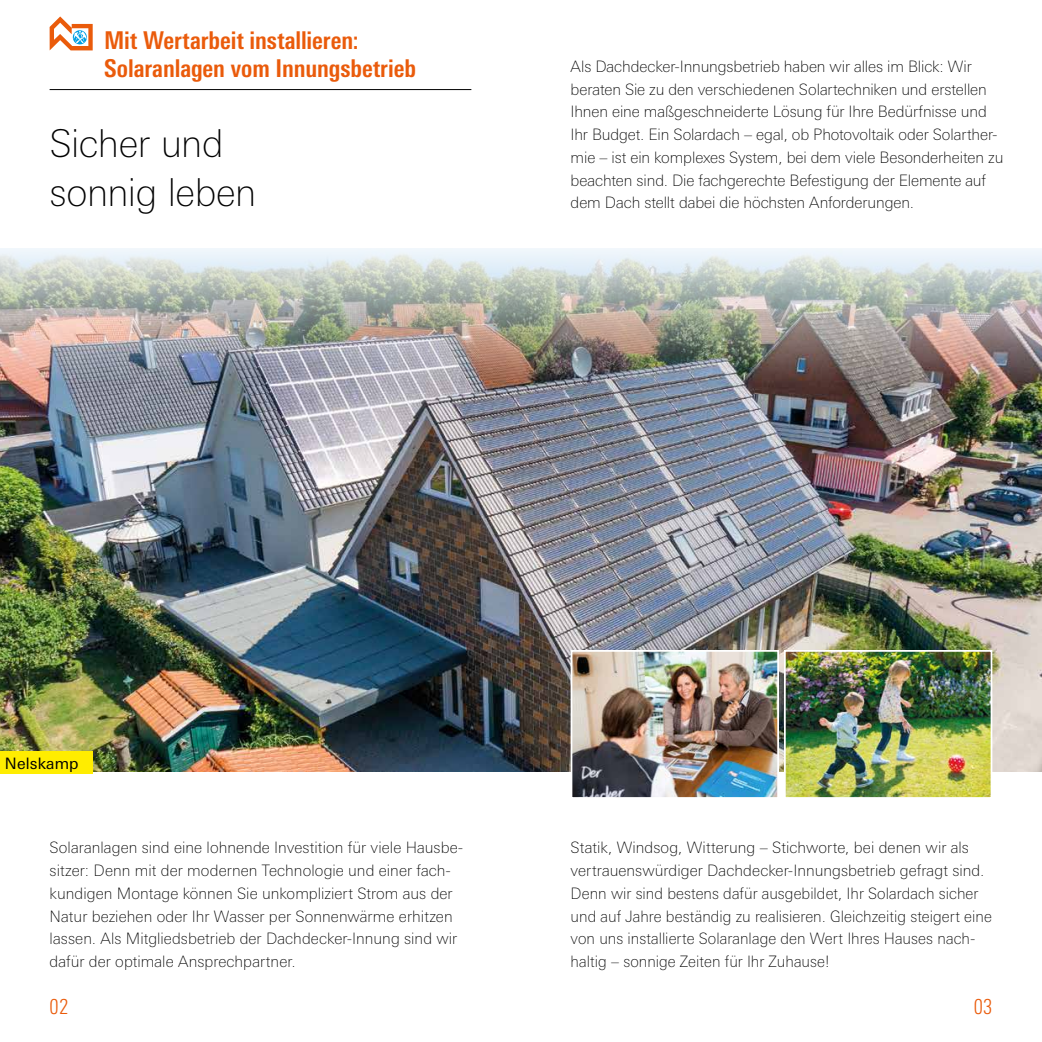
<style>
.page{position:relative;width:1042px;height:1042px;background:#fff}
.page>*{position:absolute;margin:0;border:0;box-sizing:border-box;transform-origin:0 0}
.t1{font:100 38.5px/49px "Linotype Univers Basic";letter-spacing:-.01em;color:#000}
.t2{font:700 condensed 24.5px/28px "Linotype Univers";letter-spacing:-.005em;color:#ea5b0b}
.t3{font:300 condensed 21px "Linotype Univers";color:#ea5b0b}
.t4{font:100 15.75px/22.8px "Linotype Univers Basic";color:#000}
.t5{font:15.75px "Linotype Univers Basic";letter-spacing:.01em;color:#000}
</style>
<div class="page">
<img style="left:0;top:248px;width:1042px;height:523px">
<img style="left:787px;top:653px;width:202px;height:143px">
<div style="left:784px;top:650px;width:208px;height:149px;border:2px solid #fff"></div>
<img style="left:573px;top:653px;width:203px;height:143px">
<div style="left:570px;top:650px;width:209px;height:149px;border:2px solid #fff"></div>
<svg style="left:50px;top:17px;width:43px;height:33px"></svg>
<hr style="left:50px;top:89px;width:421px;height:1px;background:#000">
<div style="left:0;top:752px;width:93px;height:22px;background:#ffed00"></div>
<h2 class="t2" style="left:104px;top:26px;width:313px">Mit Wertarbeit installieren:<br>Solaranlagen vom Innungsbetrieb</h2>
<h1 class="t1" style="left:50px;top:119px;width:208px">Sicher und sonnig leben</h1>
<p class="t4" style="left:570px;top:55px;width:434px">Als Dachdecker-Innungsbetrieb haben wir alles im Blick: Wir beraten Sie zu den verschiedenen Solartechniken und erstellen Ihnen eine maßgeschneiderte Lösung für Ihre Bedürfnisse und Ihr Budget. Ein Solardach – egal, ob Photovoltaik oder Solarther&shy;mie – ist ein komplexes System, bei dem viele Besonderheiten zu beachten sind. Die fachgerechte Befestigung der Elemente auf dem Dach stellt dabei die höchsten Anforderungen.</p>
<p class="t5" style="left:5px;top:754px;width:75px">Nelskamp</p>
<p class="t4" style="left:50px;top:836px;width:415px">Solaranlagen sind eine lohnende Investition für viele Hausbe&shy;sitzer: Denn mit der modernen Technologie und einer fach&shy;kundigen Montage können Sie unkompliziert Strom aus der Natur beziehen oder Ihr Wasser per Sonnenwärme erhitzen lassen. Als Mitgliedsbetrieb der Dachdecker-Innung sind wir dafür der optimale Ansprechpartner.</p>
<p class="t4" style="left:570px;top:836px;width:423px">Statik, Windsog, Witterung – Stichworte, bei denen wir als vertrauenswürdiger Dachdecker-Innungsbetrieb gefragt sind.<br>Denn wir sind bestens dafür ausgebildet, Ihr Solardach sicher und auf Jahre beständig zu realisieren. Gleichzeitig steigert eine von uns installierte Solaranlage den Wert Ihres Hauses nach&shy;haltig – sonnige Zeiten für Ihr Zuhause!</p>
<h3 class="t3" style="left:50px;top:994px;width:20px">02</h3>
<h3 class="t3" style="left:973px;top:994px;width:20px">03</h3>
</div>
